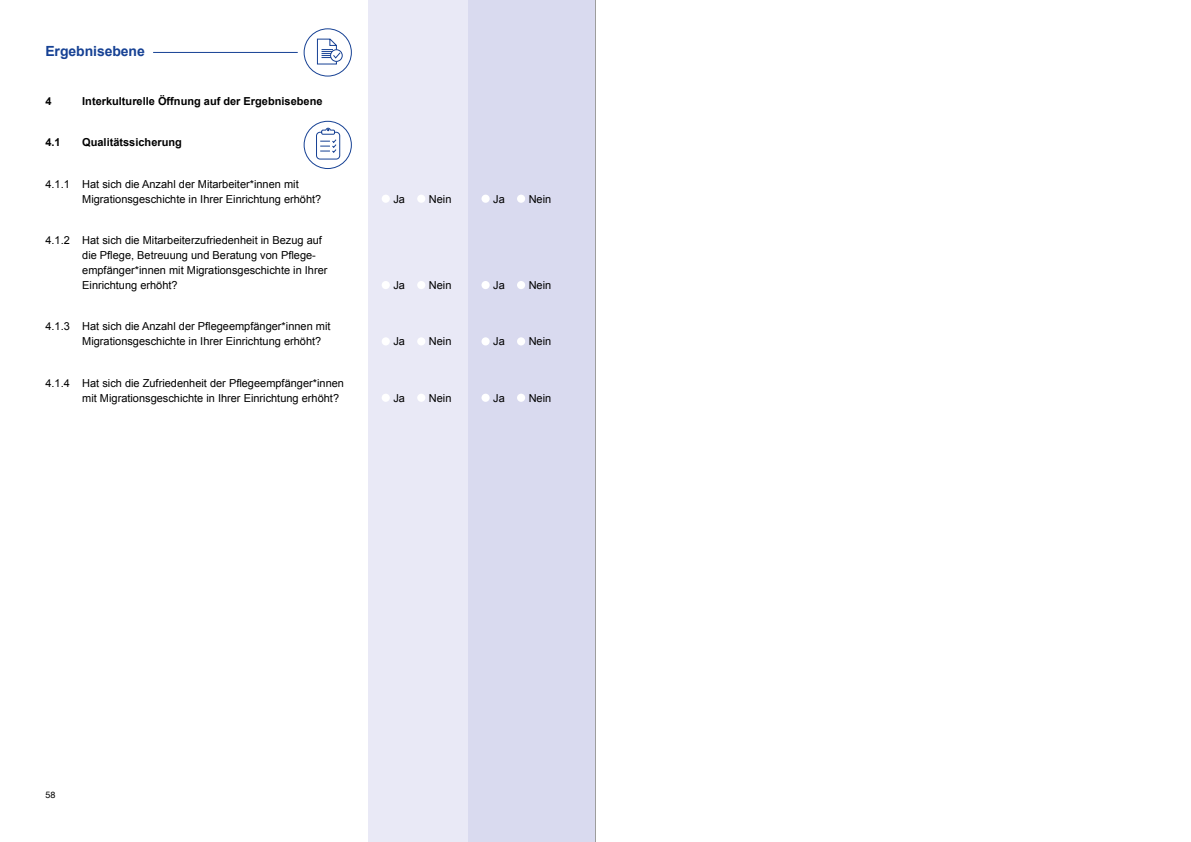
<style>
.page{position:relative;width:1191px;height:842px;background:#fff}
.page>*{position:absolute;margin:0;border:0;box-sizing:border-box;transform-origin:0 0}
.t1{font:700 14px "Arial";letter-spacing:-.005em;color:#164194}
.t2{font:11px/15px "Arial";color:#000}
.t3{font:700 11px "Arial";color:#000}
.t4{font:9px "Helvetica Neue";color:#000}
</style>
<div class="page">
<div style="left:468px;top:0;width:127px;height:842px;background:#d9daef"></div>
<div style="left:369px;top:0;width:99px;height:842px;background:#e9e9f6"></div>
<div style="left:382px;top:195px;width:8px;height:8px;background:#fff;border-radius:50%"></div>
<div style="left:417px;top:195px;width:8px;height:8px;background:#fff;border-radius:50%"></div>
<div style="left:481px;top:195px;width:8px;height:8px;background:#fff;border-radius:50%"></div>
<div style="left:517px;top:195px;width:8px;height:8px;background:#fff;border-radius:50%"></div>
<div style="left:382px;top:281px;width:8px;height:8px;background:#fff;border-radius:50%"></div>
<div style="left:417px;top:281px;width:8px;height:8px;background:#fff;border-radius:50%"></div>
<div style="left:481px;top:281px;width:8px;height:8px;background:#fff;border-radius:50%"></div>
<div style="left:517px;top:281px;width:8px;height:8px;background:#fff;border-radius:50%"></div>
<div style="left:382px;top:337px;width:8px;height:8px;background:#fff;border-radius:50%"></div>
<div style="left:417px;top:337px;width:8px;height:8px;background:#fff;border-radius:50%"></div>
<div style="left:481px;top:337px;width:8px;height:8px;background:#fff;border-radius:50%"></div>
<div style="left:517px;top:337px;width:8px;height:8px;background:#fff;border-radius:50%"></div>
<div style="left:382px;top:394px;width:8px;height:8px;background:#fff;border-radius:50%"></div>
<div style="left:417px;top:394px;width:8px;height:8px;background:#fff;border-radius:50%"></div>
<div style="left:481px;top:394px;width:8px;height:8px;background:#fff;border-radius:50%"></div>
<div style="left:517px;top:394px;width:8px;height:8px;background:#fff;border-radius:50%"></div>
<hr style="left:595px;top:0;width:1px;height:842px;background:#9d9d9c">
<svg style="left:304px;top:28px;width:48px;height:49px"></svg>
<svg style="left:304px;top:121px;width:48px;height:48px"></svg>
<hr style="left:153px;top:52px;width:145px;height:1px;background:#164194">
<p class="t1" style="left:45px;top:41px;width:101px">Ergebnisebene</p>
<p class="t3" style="left:45px;top:94px;width:8px">4</p>
<p class="t3" style="left:82px;top:94px;width:242px">Interkulturelle Öffnung auf der Ergebnisebene</p>
<p class="t3" style="left:45px;top:135px;width:17px">4.1</p>
<p class="t3" style="left:82px;top:135px;width:101px">Qualitätssicherung</p>
<p class="t2" style="left:82px;top:177px;width:241px;text-indent:-37px">4.1.1 Hat sich die Anzahl der Mitarbeiter*innen mit<br>Migrationsgeschichte in Ihrer Einrichtung erhöht?</p>
<p class="t2" style="left:82px;top:233px;width:247px;text-indent:-37px">4.1.2 Hat sich die Mitarbeiterzufriedenheit in Bezug auf die Pflege, Betreuung und Beratung von Pflege&shy;empfänger*innen mit Migrationsgeschichte in Ihrer Einrichtung erhöht?</p>
<p class="t2" style="left:82px;top:319px;width:250px;text-indent:-37px">4.1.3 Hat sich die Anzahl der Pflegeempfänger*innen mit<br>Migrationsgeschichte in Ihrer Einrichtung erhöht?</p>
<p class="t2" style="left:82px;top:376px;width:263px;text-indent:-37px">4.1.4 Hat sich die Zufriedenheit der Pflegeempfänger*innen mit Migrationsgeschichte in Ihrer Einrichtung erhöht?</p>
<p class="t2" style="left:393px;top:192px;width:13px">Ja</p>
<p class="t2" style="left:429px;top:192px;width:24px">Nein</p>
<p class="t2" style="left:493px;top:192px;width:13px">Ja</p>
<p class="t2" style="left:528px;top:192px;width:24px">Nein</p>
<p class="t2" style="left:393px;top:278px;width:13px">Ja</p>
<p class="t2" style="left:429px;top:278px;width:24px">Nein</p>
<p class="t2" style="left:493px;top:278px;width:13px">Ja</p>
<p class="t2" style="left:528px;top:278px;width:24px">Nein</p>
<p class="t2" style="left:393px;top:334px;width:13px">Ja</p>
<p class="t2" style="left:429px;top:334px;width:24px">Nein</p>
<p class="t2" style="left:493px;top:334px;width:13px">Ja</p>
<p class="t2" style="left:528px;top:334px;width:24px">Nein</p>
<p class="t2" style="left:393px;top:391px;width:13px">Ja</p>
<p class="t2" style="left:429px;top:391px;width:24px">Nein</p>
<p class="t2" style="left:493px;top:391px;width:13px">Ja</p>
<p class="t2" style="left:528px;top:391px;width:24px">Nein</p>
<p class="t4" style="left:45px;top:788px;width:12px">58</p>
</div>
